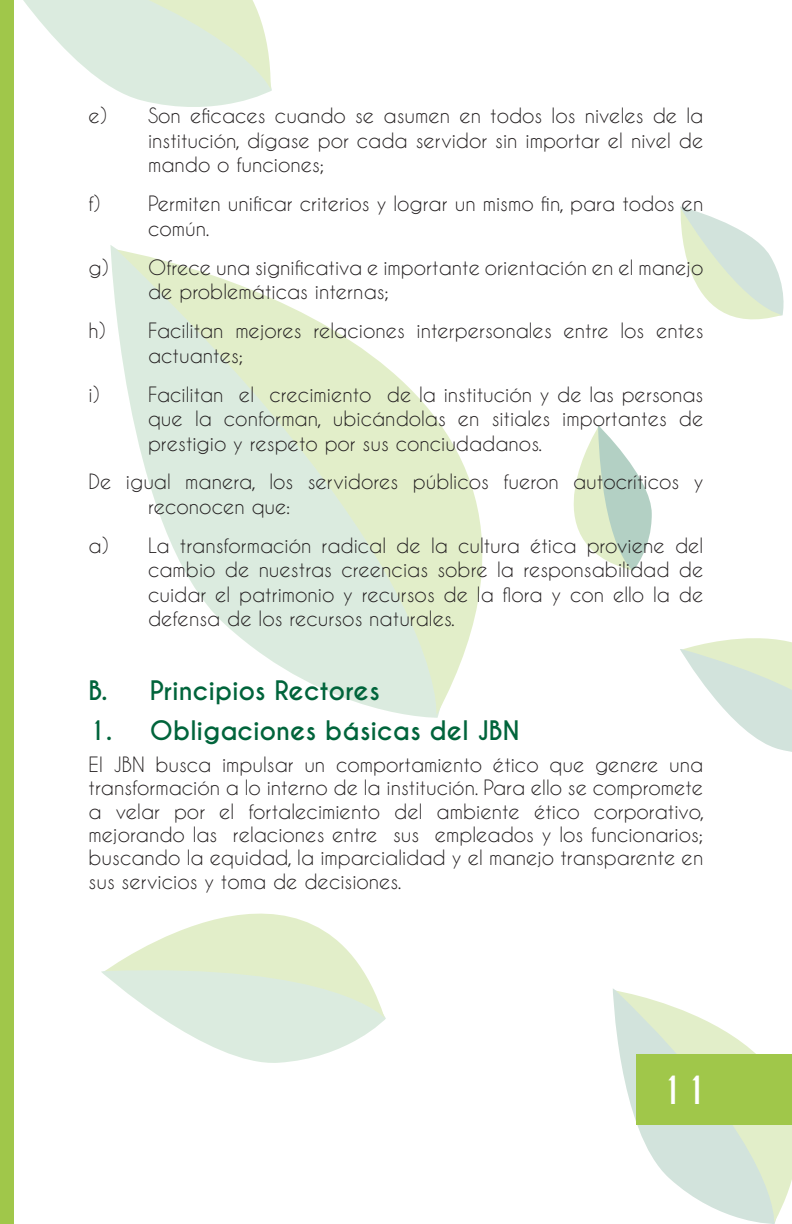
<style>
.page{position:relative;width:792px;height:1224px;background:#fff}
.page>*{position:absolute;margin:0;border:0;box-sizing:border-box;transform-origin:0 0}
.t1{font:700 36.4px "Caviar Dreams";color:#fff}
.Sub-titutlo{font:700 25.2px "Caviar Dreams";color:#00643b}
.TEXT{font:19.8px/24.4px "Caviar Dreams";color:#231f20}
.TEXT_1{font:19.8px/23.4px "Caviar Dreams";color:#231f20;text-align:justify}
</style>
<div class="page">
<svg style="left:117px;top:250px;width:366px;height:465px"></svg>
<svg style="left:616px;top:991px;width:176px;height:232px"></svg>
<svg style="left:23px;top:0;width:249px;height:107px"></svg>
<svg style="left:101px;top:971px;width:285px;height:92px"></svg>
<svg style="left:105px;top:913px;width:280px;height:105px"></svg>
<svg style="left:680px;top:638px;width:112px;height:114px"></svg>
<svg style="left:573px;top:425px;width:79px;height:146px"></svg>
<svg style="left:680px;top:206px;width:104px;height:114px"></svg>
<div style="left:0;top:0;width:14px;height:1224px;background:#a0c74a"></div>
<div style="left:636px;top:1055px;width:156px;height:70px;background:#a0c74a"></div>
<p class="TEXT" style="left:148px;top:103px;width:557px;text-align:justify;text-indent:-59px">e) Son eficaces cuando se asumen en todos los niveles de la institución, dígase por cada servidor sin importar el nivel de mando o funciones;</p>
<p class="TEXT" style="left:89px;top:191px;width:13px">f)</p>
<p class="TEXT" style="left:148px;top:191px;width:557px">Permiten unificar criterios y lograr un mismo fin, para todos en común.</p>
<p class="TEXT" style="left:148px;top:255px;width:557px;text-indent:-59px">g) Ofrece una significativa e importante orientación en el manejo de problemáticas internas;</p>
<p class="TEXT" style="left:148px;top:318px;width:557px;text-indent:-59px">h) Facilitan mejores relaciones interpersonales entre los entes actuantes;</p>
<p class="TEXT" style="left:89px;top:382px;width:12px">i)</p>
<p class="TEXT" style="left:148px;top:382px;width:557px;text-align:justify">Facilitan el crecimiento de la institución y de las personas que la conforman, ubicándolas en sitiales importantes de prestigio y respeto por sus conciudadanos.</p>
<p class="TEXT" style="left:148px;top:469px;width:557px;text-indent:-59px">De igual manera, los servidores públicos fueron autocríticos y reconocen que:</p>
<p class="TEXT" style="left:148px;top:533px;width:557px;text-align:justify;text-indent:-59px">a) La transformación radical de la cultura ética proviene del cambio de nuestras creencias sobre la responsabilidad de cuidar el patrimonio y recursos de la flora y con ello la de defensa de los recursos naturales.</p>
<p class="Sub-titutlo" style="left:89px;top:675px;width:293px">B. Principios Rectores</p>
<p class="Sub-titutlo" style="left:89px;top:716px;width:432px">1. Obligaciones básicas del JBN</p>
<p class="TEXT_1" style="left:89px;top:752px;width:617px">El JBN busca impulsar un comportamiento ético que genere una transformación a lo interno de la institución. Para ello se compromete a velar por el fortalecimiento del ambiente ético corporativo, mejorando las relaciones entre sus empleados y los funcionarios; buscando la equidad, la imparcialidad y el manejo transparente en sus servicios y toma de decisiones.</p>
<h1 class="t1" style="left:659px;top:1068px;width:51px">11</h1>
</div>
